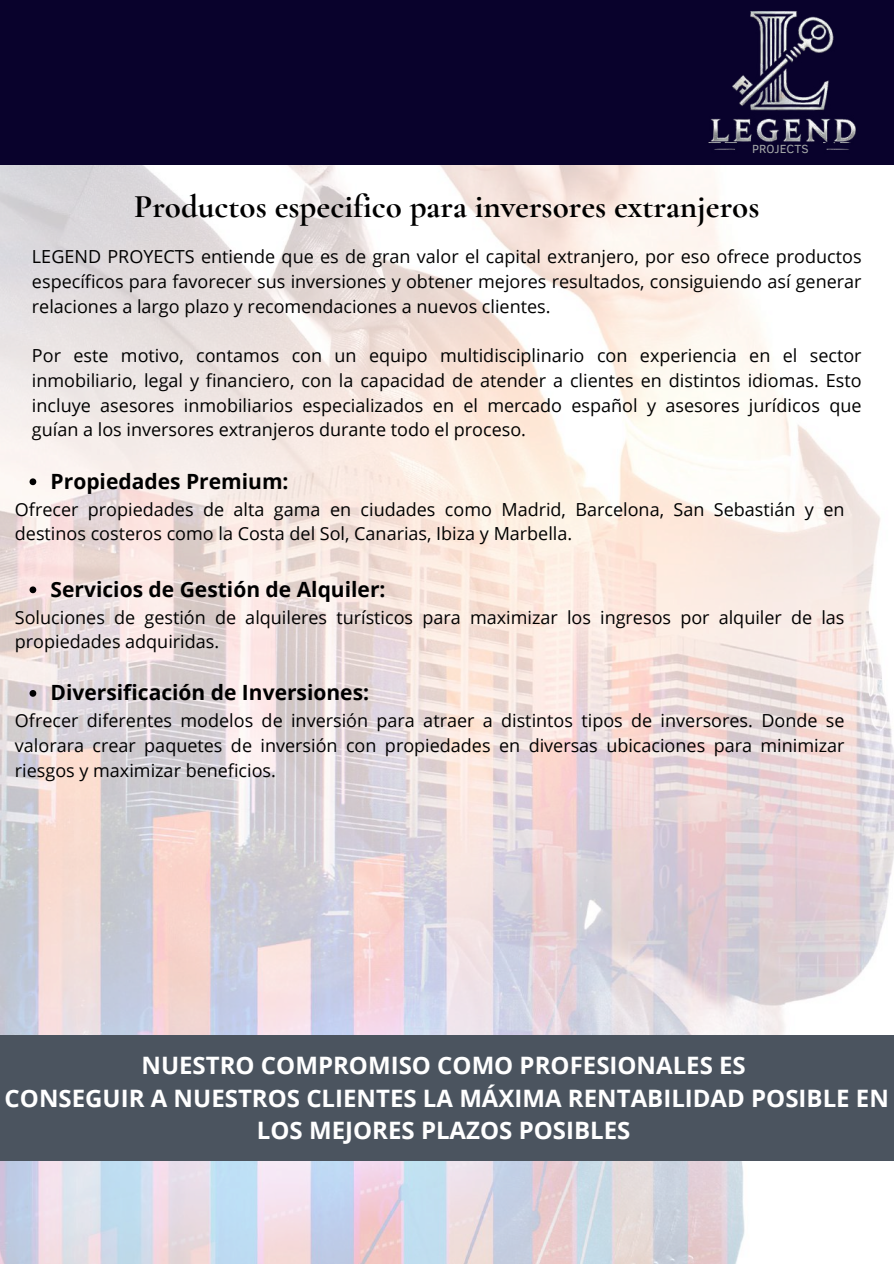
<style>
.page{position:relative;width:894px;height:1264px;background:#fff}
.page>*{position:absolute;margin:0;border:0;box-sizing:border-box;transform-origin:0 0}
.t1{font:700 33px "Cormorant Garamond";color:#000}
.t2{font:700 24px/32.7px "Open Sans";color:#fff;text-align:center}
.t3{font:700 21px "Open Sans";color:#000}
.t4{font:18px/24.8px "Open Sans";color:#000;text-align:justify}
.t5{font:12.15px "Clear Sans";color:#a4a8a8}
</style>
<div class="page">
<img style="left:0;top:165px;width:893px;height:1098px">
<svg style="left:30px;top:478px;width:6px;height:7px"></svg>
<svg style="left:30px;top:586px;width:6px;height:7px"></svg>
<svg style="left:30px;top:690px;width:6px;height:6px"></svg>
<div style="left:0;top:0;width:893px;height:165px;background:#09022c"></div>
<img style="left:708px;top:11px;width:148px;height:132px">
<img style="left:823px;top:143px;width:46px;height:26px">
<img style="left:693px;top:148px;width:44px;height:21px">
<div style="left:0;top:1035px;width:893px;height:125px;background:#4b545f"></div>
<p class="t5" style="left:752px;top:139px;width:58px">PROJECTS</p>
<h1 class="t1" style="left:134px;top:186px;width:626px">Productos especifico para inversores extranjeros</h1>
<p class="t4" style="left:32px;top:244px;width:830px">LEGEND PROYECTS entiende que es de gran valor el capital extranjero, por eso ofrece productos específicos para favorecer sus inversiones y obtener mejores resultados, consiguiendo así generar relaciones a largo plazo y recomendaciones a nuevos clientes.</p>
<p class="t4" style="left:32px;top:343px;width:830px">Por este motivo, contamos con un equipo multidisciplinario con experiencia en el sector inmobiliario, legal y financiero, con la capacidad de atender a clientes en distintos idiomas. Esto incluye asesores inmobiliarios especializados en el mercado español y asesores jurídicos que guían a los inversores extranjeros durante todo el proceso.</p>
<p class="t3" style="left:51px;top:466px;width:239px">Propiedades Premium:</p>
<p class="t4" style="left:15px;top:496px;width:830px">Ofrecer propiedades de alta gama en ciudades como Madrid, Barcelona, San Sebastián y en destinos costeros como la Costa del Sol, Canarias, Ibiza y Marbella.</p>
<p class="t3" style="left:51px;top:574px;width:336px">Servicios de Gestión de Alquiler:</p>
<p class="t4" style="left:15px;top:604px;width:830px">Soluciones de gestión de alquileres turísticos para maximizar los ingresos por alquiler de las propiedades adquiridas.</p>
<p class="t3" style="left:51px;top:677px;width:320px">Diversificación de Inversiones:</p>
<p class="t4" style="left:15px;top:707px;width:830px">Ofrecer diferentes modelos de inversión para atraer a distintos tipos de inversores. Donde se valorara crear paquetes de inversión con propiedades en diversas ubicaciones para minimizar riesgos y maximizar beneficios.</p>
<h2 class="t2" style="left:5px;top:1048px;width:885px">NUESTRO COMPROMISO COMO PROFESIONALES ES<br>CONSEGUIR A NUESTROS CLIENTES LA MÁXIMA RENTABILIDAD POSIBLE EN<br>LOS MEJORES PLAZOS POSIBLES</h2>
</div>
